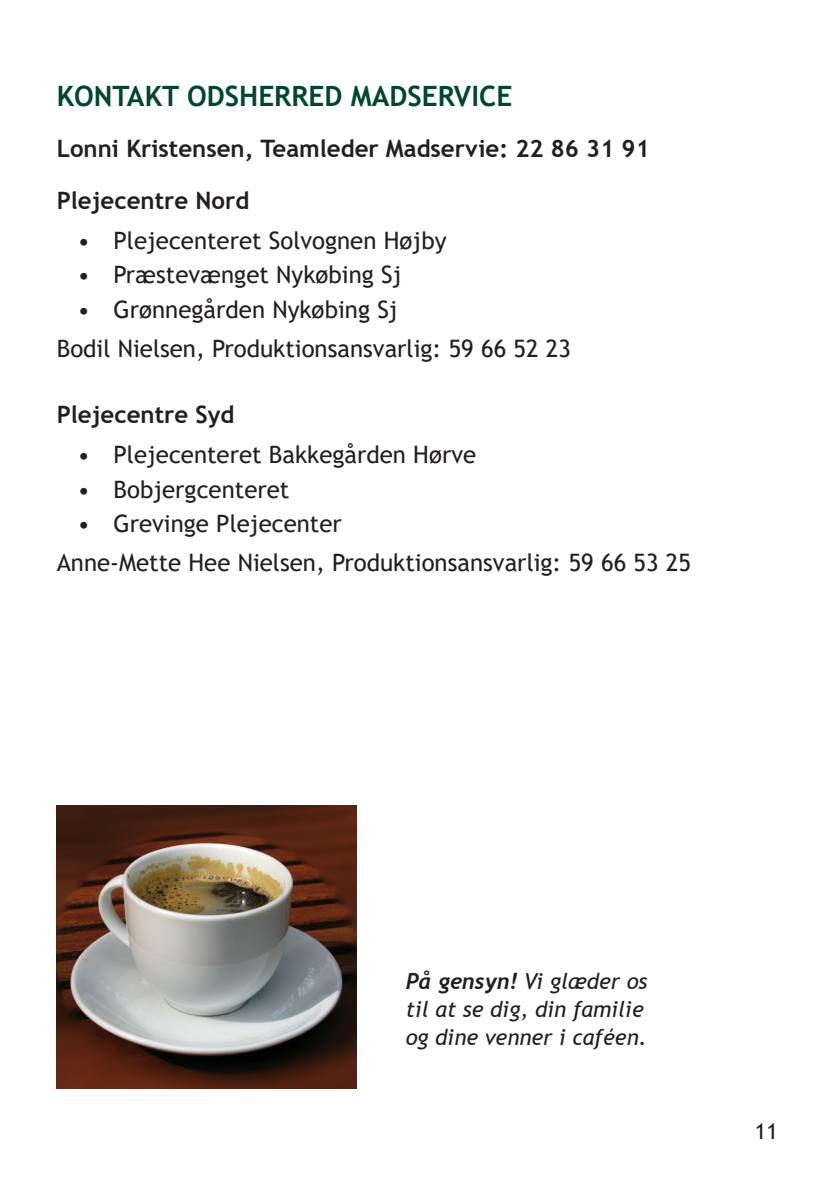
<style>
.page{position:relative;width:840px;height:1191px;background:#fff}
.page>*{position:absolute;margin:0;border:0;box-sizing:border-box;transform-origin:0 0}
.Overskrift{font:700 28px "Trebuchet MS";color:#004630}
.Brød{font:24px "Trebuchet MS";color:#231f20}
.Bold{font:700 24px "Trebuchet MS";color:#231f20}
.Brød-2{font:italic 22px/28px "Trebuchet MS";color:#231f20}
.t1{font:22px "Trebuchet MS";color:#231f20}
.s1{font-family:"Trebuchet";font-weight:700}
</style>
<div class="page">
<img style="left:57px;top:805px;width:299px;height:284px">
<p class="Overskrift" style="left:57px;top:78px;width:457px">KONTAKT ODSHERRED MADSERVICE</p>
<p class="Bold" style="left:57px;top:134px;width:594px">Lonni Kristensen, Teamleder Madservie: 22 86 31 91</p>
<p class="Bold" style="left:57px;top:185px;width:194px">Plejecentre Nord</p>
<p class="Brød" style="left:77px;top:225px;width:370px">• Plejecenteret Solvognen Højby</p>
<p class="Brød" style="left:77px;top:260px;width:325px">• Præstevænget Nykøbing Sj</p>
<p class="Brød" style="left:77px;top:294px;width:321px">• Grønnegården Nykøbing Sj</p>
<p class="Brød" style="left:57px;top:333px;width:515px">Bodil Nielsen, Produktionsansvarlig: 59 66 52 23</p>
<p class="Bold" style="left:57px;top:399px;width:179px">Plejecentre Syd</p>
<p class="Brød" style="left:77px;top:439px;width:400px">• Plejecenteret Bakkegården Hørve</p>
<p class="Brød" style="left:77px;top:474px;width:213px">• Bobjergcenteret</p>
<p class="Brød" style="left:77px;top:508px;width:266px">• Grevinge Plejecenter</p>
<p class="Brød" style="left:57px;top:547px;width:635px">Anne-Mette Hee Nielsen, Produktionsansvarlig: 59 66 53 25</p>
<p class="Brød-2" style="left:405px;top:967px;width:243px"><span class="s1">På gensyn!</span> Vi glæder os til at se dig, din familie og dine venner i caféen.</p>
<p class="t1" style="left:754px;top:1117px;width:25px">11</p>
</div>
